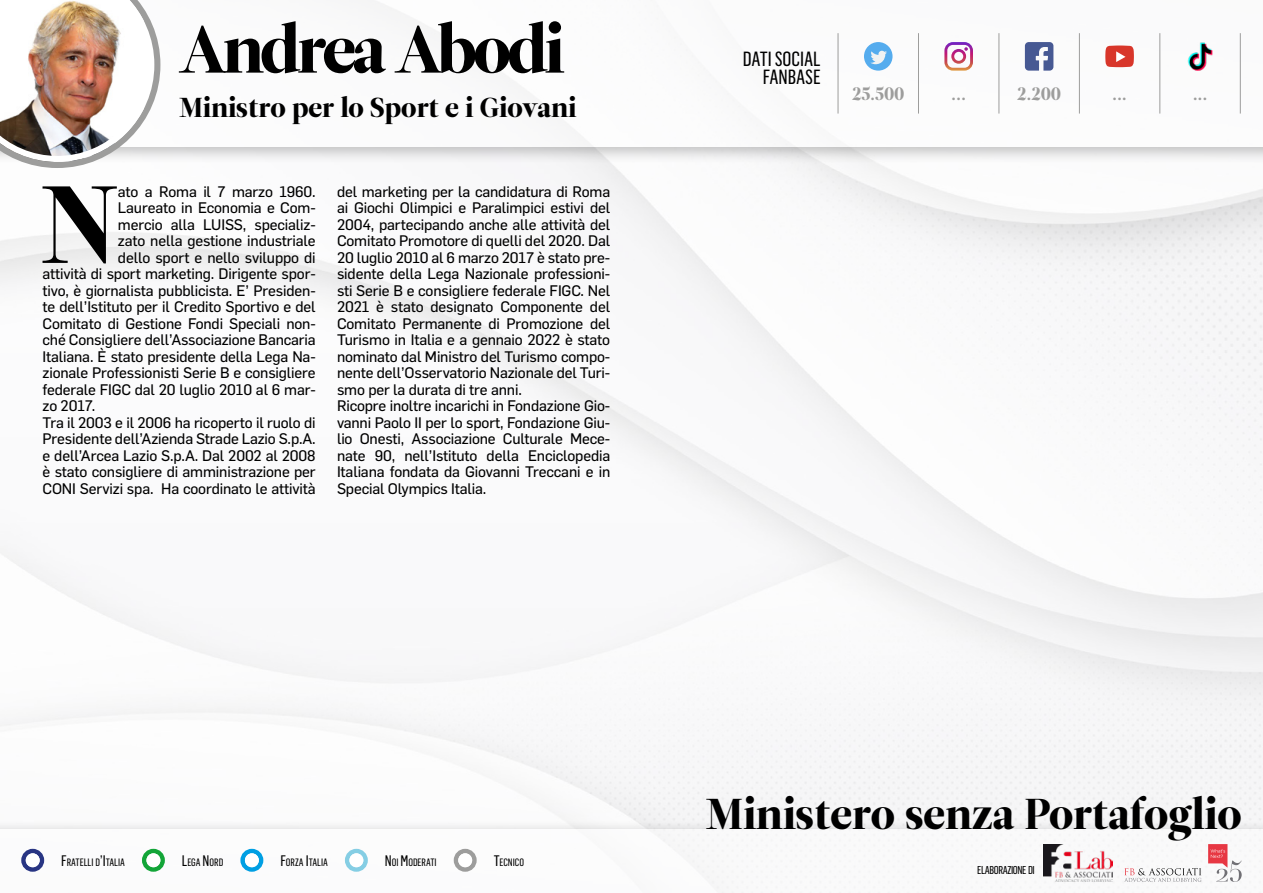
<style>
.page{position:relative;width:1263px;height:893px;background:#fff}
.page>*{position:absolute;margin:0;border:0;box-sizing:border-box;transform-origin:0 0}
.t1{font:109.35px "Leitura Display";color:#000}
.t2{font:66.75px "Leitura Display";letter-spacing:-.05em;color:#000}
.t3{font:43.05px "Leitura Display";color:#000}
.t4{font:27.3px "Leitura Display";color:#000}
.t5{font:20.1px/18.1px "Flama Condensed Basic";color:#000;text-align:right}
.t6{font:18px "Leitura Display";letter-spacing:-.05em;color:#9d9d9c}
.t7{font:15px/16.5px "Flama Basic";letter-spacing:-.01em;color:#000}
.t8{font:11.1px "Flama Condensed Basic";letter-spacing:-.035em;color:#000}
.t9{font:10.5px "Flama Condensed Basic";color:#000}
.s1{font-size:15px}
</style>
<div class="page">
<div style="left:0;top:0;width:1263px;height:165px;background:#000;opacity:.5"></div>
<div style="left:0;top:0;width:1263px;height:147px;background:#fff"></div>
<div style="left:0;top:820px;width:1263px;height:73px;background:#f1f1f1"></div>
<div style="left:0;top:829px;width:1263px;height:64px;background:#fff"></div>
<img style="left:1044px;top:844px;width:68px;height:38px">
<svg style="left:1208px;top:844px;width:34px;height:38px"></svg>
<svg style="left:1124px;top:868px;width:77px;height:14px"></svg>
<div style="left:142px;top:849px;width:23px;height:23px;border:4px solid #13a538;border-radius:50%"></div>
<div style="left:146px;top:853px;width:14px;height:14px;border:4px solid #fff;border-radius:50%"></div>
<div style="left:240px;top:849px;width:23px;height:23px;border:4px solid #009fe3;border-radius:50%"></div>
<div style="left:245px;top:853px;width:14px;height:14px;border:4px solid #fff;border-radius:50%"></div>
<div style="left:345px;top:849px;width:23px;height:23px;border:4px solid #85cee4;border-radius:50%"></div>
<div style="left:349px;top:853px;width:14px;height:14px;border:4px solid #fff;border-radius:50%"></div>
<div style="left:454px;top:849px;width:23px;height:23px;border:4px solid #9d9d9c;border-radius:50%"></div>
<div style="left:458px;top:853px;width:14px;height:14px;border:4px solid #fff;border-radius:50%"></div>
<div style="left:21px;top:849px;width:23px;height:23px;border:4px solid #283583;border-radius:50%"></div>
<div style="left:26px;top:853px;width:14px;height:14px;border:4px solid #fff;border-radius:50%"></div>
<img style="left:0;top:0;width:160px;height:168px">
<svg style="left:1025px;top:42px;width:28px;height:29px"></svg>
<div style="left:864px;top:42px;width:28px;height:29px;background:#55acee;border-radius:50%"></div>
<svg style="left:870px;top:51px;width:17px;height:13px"></svg>
<svg style="left:944px;top:42px;width:29px;height:29px"></svg>
<svg style="left:1105px;top:46px;width:29px;height:21px"></svg>
<img style="left:1187px;top:42px;width:26px;height:29px">
<hr style="left:918px;top:33px;width:1px;height:81px;background:#9d9d9c">
<hr style="left:838px;top:33px;width:1px;height:81px;background:#9d9d9c">
<hr style="left:998px;top:33px;width:1px;height:81px;background:#9d9d9c">
<hr style="left:1079px;top:33px;width:1px;height:81px;background:#9d9d9c">
<hr style="left:1159px;top:33px;width:1px;height:81px;background:#9d9d9c">
<hr style="left:1240px;top:33px;width:1px;height:81px;background:#9d9d9c">
<h2 class="t2" style="left:179px;top:10px;width:387px">Andrea Abodi</h2>
<h3 class="t4" style="left:179px;top:91px;width:399px">Ministro per lo Sport e i Giovani</h3>
<h1 class="t1" style="left:39px;top:160px;width:81px">N</h1>
<p class="t7" style="left:118px;top:182px;width:199px">ato a Roma il 7 marzo 1960.</p>
<p class="t7" style="left:118px;top:199px;width:199px">Laureato in Economia e Com-</p>
<p class="t7" style="left:118px;top:215px;width:199px">mercio alla LUISS, specializ-</p>
<p class="t7" style="left:118px;top:232px;width:199px">zato nella gestione industriale</p>
<p class="t7" style="left:118px;top:248px;width:199px">dello sport e nello sviluppo di</p>
<p class="t7" style="left:43px;top:265px;width:275px">attività di sport marketing. Dirigente spor-</p>
<p class="t7" style="left:43px;top:281px;width:275px">tivo, è giornalista pubblicista. E’ Presiden-</p>
<p class="t7" style="left:43px;top:298px;width:275px">te dell’Istituto per il Credito Sportivo e del</p>
<p class="t7" style="left:43px;top:314px;width:275px">Comitato di Gestione Fondi Speciali non-</p>
<p class="t7" style="left:43px;top:331px;width:275px">ché Consigliere dell’Associazione Bancaria</p>
<p class="t7" style="left:43px;top:347px;width:275px">Italiana. È stato presidente della Lega Na-</p>
<p class="t7" style="left:43px;top:364px;width:275px">zionale Professionisti Serie B e consigliere</p>
<p class="t7" style="left:43px;top:380px;width:275px">federale FIGC dal 20 luglio 2010 al 6 mar-</p>
<p class="t7" style="left:43px;top:397px;width:54px">zo 2017.</p>
<p class="t7" style="left:43px;top:413px;width:275px">Tra il 2003 e il 2006 ha ricoperto il ruolo di</p>
<p class="t7" style="left:43px;top:430px;width:275px">Presidente dell’Azienda Strade Lazio S.p.A.</p>
<p class="t7" style="left:43px;top:446px;width:275px">e dell’Arcea Lazio S.p.A. Dal 2002 al 2008</p>
<p class="t7" style="left:43px;top:463px;width:275px">è stato consigliere di amministrazione per</p>
<p class="t7" style="left:43px;top:479px;width:275px">CONI Servizi spa. Ha coordinato le attività</p>
<p class="t7" style="left:337px;top:182px;width:275px">del marketing per la candidatura di Roma ai Giochi Olimpici e Paralimpici estivi del 2004, partecipando anche alle attività del Comitato Promotore di quelli del 2020. Dal 20 luglio 2010 al 6 marzo 2017 è stato pre&shy;sidente della Lega Nazionale professioni&shy;sti Serie B e consigliere federale FIGC. Nel 2021 è stato designato Componente del Comitato Permanente di Promozione del Turismo in Italia e a gennaio 2022 è stato nominato dal Ministro del Turismo compo&shy;nente dell’Osservatorio Nazionale del Turi&shy;smo per la durata di tre anni.<br>Ricopre inoltre incarichi in Fondazione Gio&shy;vanni Paolo II per lo sport, Fondazione Giu&shy;lio Onesti, Associazione Culturale Mece&shy;nate 90, nell’Istituto della Enciclopedia Italiana fondata da Giovanni Treccani e in Special Olympics Italia.</p>
<h3 class="t5" style="left:743px;top:50px;width:79px">DATI SOCIAL<br>FANBASE</h3>
<p class="t6" style="left:852px;top:83px;width:54px">25.500</p>
<p class="t6" style="left:951px;top:83px;width:17px">...</p>
<p class="t6" style="left:1017px;top:83px;width:46px">2.200</p>
<p class="t6" style="left:1112px;top:83px;width:17px">...</p>
<p class="t6" style="left:1192px;top:83px;width:17px">...</p>
<p class="t9" style="left:61px;top:855px;width:65px"><span class="s1">F</span>RATELLI D<span class="s1">’I</span>TALIA</p>
<p class="t9" style="left:182px;top:855px;width:43px"><span class="s1">L</span>EGA <span class="s1">N</span> ORD</p>
<p class="t9" style="left:280px;top:855px;width:49px"><span class="s1">F</span>ORZA <span class="s1">I</span>TALIA</p>
<p class="t9" style="left:385px;top:855px;width:53px"><span class="s1">N</span>OI <span class="s1">M</span>ODERATI</p>
<p class="t9" style="left:494px;top:855px;width:32px"><span class="s1">T</span>ECNICO</p>
<h3 class="t3" style="left:705px;top:789px;width:538px">Ministero senza Portafoglio</h3>
<p class="t8" style="left:977px;top:863px;width:59px">ELABORAZIONE DI</p>
</div>
